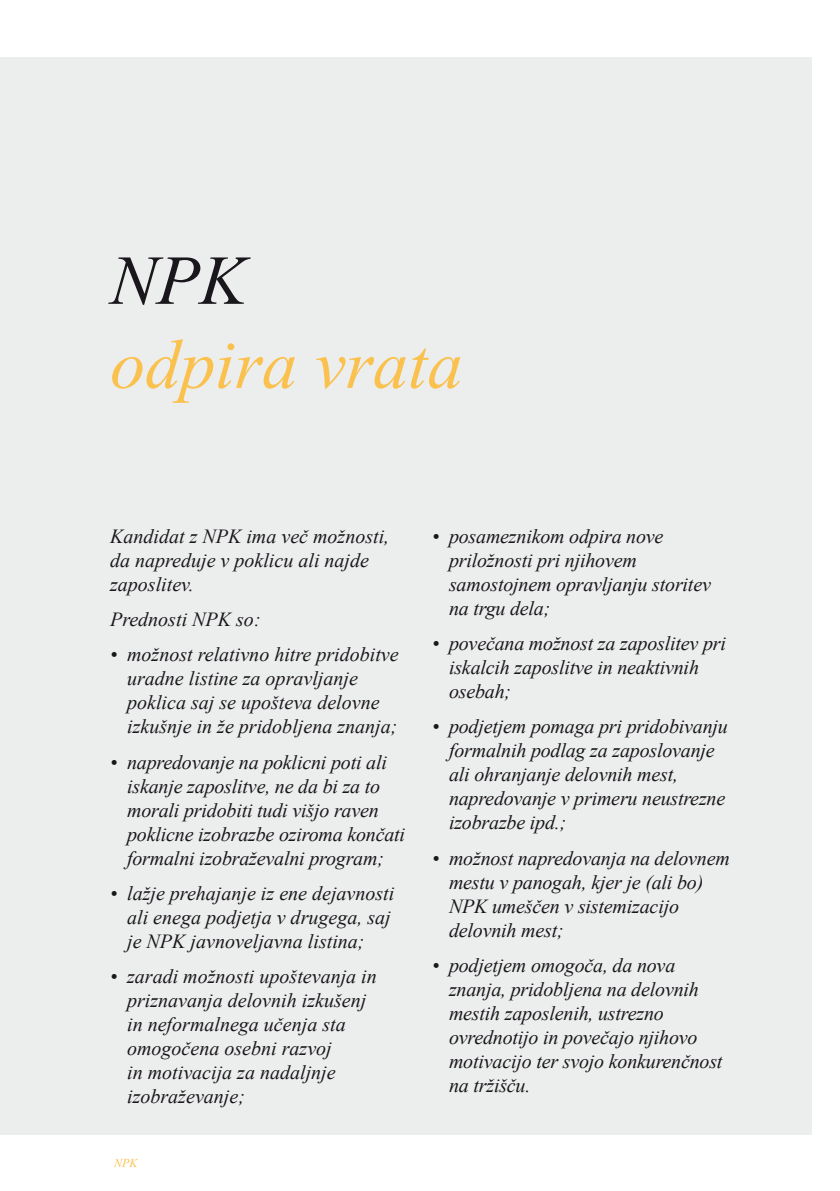
<style>
.page{position:relative;width:840px;height:1191px;background:#fff}
.page>*{position:absolute;margin:0;border:0;box-sizing:border-box;transform-origin:0 0}
.t1{font:italic 70px "Times New Roman";color:#fbc14e}
.t2{font:italic 70px "Times New Roman";color:#1a171c}
.bullet_uvod{font:italic 20px/24px "Times New Roman";letter-spacing:-.01em;color:#1a171c}
.t3{font:italic 12px "Times New Roman";color:#fbc14e}
</style>
<div class="page">
<div style="left:0;top:57px;width:811px;height:1077px;background:#eceded"></div>
<p class="t2" style="left:110px;top:232px;width:138px">NPK</p>
<p class="t1" style="left:110px;top:316px;width:353px">odpira vrata</p>
<p class="bullet_uvod" style="left:110px;top:523px;width:280px">Kandidat z NPK ima več možnosti, da napreduje v poklicu ali najde zaposlitev.</p>
<p class="bullet_uvod" style="left:110px;top:606px;width:152px">Prednosti NPK so:</p>
<p class="bullet_uvod" style="left:127px;top:642px;width:273px;text-indent:-17px">• možnost relativno hitre pridobitve uradne listine za opravljanje poklica saj se upošteva delovne izkušnje in že pridobljena znanja;</p>
<p class="bullet_uvod" style="left:127px;top:749px;width:279px;text-indent:-17px">• napredovanje na poklicni poti ali iskanje zaposlitve, ne da bi za to morali pridobiti tudi višjo raven poklicne izobrazbe oziroma končati formalni izobraževalni program;</p>
<p class="bullet_uvod" style="left:127px;top:880px;width:269px;text-indent:-17px">• lažje prehajanje iz ene dejavnosti ali enega podjetja v drugega, saj je NPK javnoveljavna listina;</p>
<p class="bullet_uvod" style="left:127px;top:964px;width:251px;text-indent:-17px">• zaradi možnosti upoštevanja in priznavanja delovnih izkušenj in neformalnega učenja sta omogočena osebni razvoj<br>in motivacija za nadaljnje izobraževanje;</p>
<p class="t3" style="left:114px;top:1154px;width:25px">NPK</p>
<p class="bullet_uvod" style="left:449px;top:523px;width:263px;text-indent:-17px">• posameznikom odpira nove priložnosti pri njihovem samostojnem opravljanju storitev na trgu dela;</p>
<p class="bullet_uvod" style="left:449px;top:630px;width:278px;text-indent:-17px">• povečana možnost za zaposlitev pri iskalcih zaposlitve in neaktivnih osebah;</p>
<p class="bullet_uvod" style="left:449px;top:714px;width:280px;text-indent:-17px">• podjetjem pomaga pri pridobivanju formalnih podlag za zaposlovanje ali ohranjanje delovnih mest, napredovanje v primeru neustrezne izobrazbe ipd.;</p>
<p class="bullet_uvod" style="left:449px;top:845px;width:282px;text-indent:-17px">• možnost napredovanja na delovnem mestu v panogah, kjer je (ali bo)<br>NPK umeščen v sistemizacijo delovnih mest;</p>
<p class="bullet_uvod" style="left:449px;top:952px;width:275px;text-indent:-17px">• podjetjem omogoča, da nova znanja, pridobljena na delovnih mestih zaposlenih, ustrezno ovrednotijo in povečajo njihovo motivacijo ter svojo konkurenčnost na tržišču.</p>
</div>
